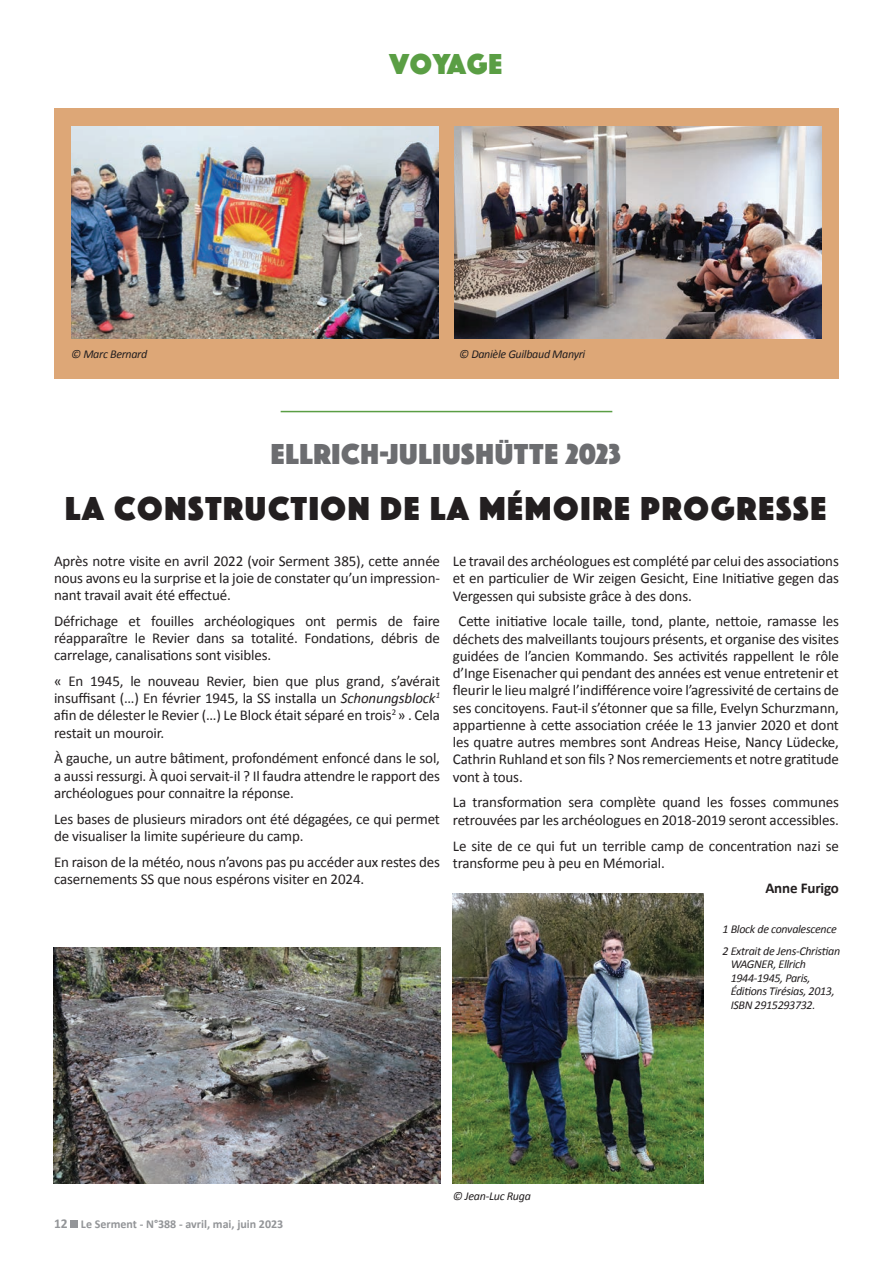
<style>
.page{position:relative;width:893px;height:1263px;background:#fff}
.page>*{position:absolute;margin:0;border:0;box-sizing:border-box;transform-origin:0 0}
.t1{font:34.5px "Phosphate Solid";letter-spacing:.05em;color:#231f20}
.t2{font:30px "Phosphate Solid";letter-spacing:.025em;color:#6c6d70}
.t3{font:30px "Phosphate Solid";letter-spacing:.025em;color:#5a9e44}
.t4{font:15px/17.2px "Calibri";letter-spacing:-.01em;color:#231f20;text-align:justify}
.t5{font:700 15px "Calibri";letter-spacing:-.01em;color:#231f20}
.t6{font:italic 12px/13.5px "Calibri";letter-spacing:-.025em;color:#231f20}
.t7{font:700 12px "Calibri";color:#939598}
.s1{font-style:italic}
.s2{font-size:13.5px}
</style>
<div class="page">
<div style="left:71px;top:1220px;width:7px;height:7px;background:#939598"></div>
<div style="left:54px;top:108px;width:784px;height:271px;background:#dda777"></div>
<img style="left:71px;top:126px;width:367px;height:212px">
<img style="left:454px;top:126px;width:367px;height:212px">
<hr style="left:281px;top:411px;width:331px;height:1px;background:#5a9e44">
<img style="left:53px;top:947px;width:387px;height:236px">
<img style="left:453px;top:893px;width:251px;height:290px">
<p class="t3" style="left:389px;top:43px;width:114px">VOYAGE</p>
<p class="t6" style="left:71px;top:346px;width:78px">© Marc Bernard</p>
<p class="t6" style="left:459px;top:346px;width:128px">© Danièle Guilbaud Manyri</p>
<p class="t2" style="left:271px;top:433px;width:351px">ELLRICH-JULIUSHÜTTE 2023</p>
<p class="t1" style="left:65px;top:484px;width:763px">LA CONSTRUCTION DE LA MÉMOIRE PROGRESSE</p>
<p class="t4" style="left:54px;top:553px;width:388px;line-height:16.8px">Après notre visite en avril 2022 (voir Serment 385), cette année nous avons eu la surprise et la joie de constater qu’un impression&shy;nant travail avait été effectué.</p>
<p class="t4" style="left:54px;top:612px;width:388px">Défrichage et fouilles archéologiques ont permis de faire réapparaître le Revier dans sa totalité. Fondations, débris de carrelage, canalisations sont visibles.</p>
<p class="t4" style="left:54px;top:672px;width:388px">« En 1945, le nouveau Revier, bien que plus grand, s’avérait insuffisant (…) En février 1945, la SS installa un <span class="s1">Schonungsblock</span><sup>1 </sup>afin de délester le Revier (…) Le Block était séparé en trois<sup>2</sup> » . Cela restait un mouroir.</p>
<p class="t4" style="left:54px;top:750px;width:388px">À gauche, un autre bâtiment, profondément enfoncé dans le sol, a aussi ressurgi. À quoi servait-il ? Il faudra attendre le rapport des archéologues pour connaitre la réponse.</p>
<p class="t4" style="left:54px;top:810px;width:387px">Les bases de plusieurs miradors ont été dégagées, ce qui permet de visualiser la limite supérieure du camp.</p>
<p class="t4" style="left:54px;top:853px;width:387px">En raison de la météo, nous n’avons pas pu accéder aux restes des casernements SS que nous espérons visiter en 2024.</p>
<p class="t4" style="left:453px;top:553px;width:388px">Le travail des archéologues est complété par celui des associations et en particulier de Wir zeigen Gesicht, Eine Initiative gegen das Vergessen qui subsiste grâce à des dons.</p>
<p class="t4" style="left:453px;top:613px;width:388px;text-indent:6px">Cette initiative locale taille, tond, plante, nettoie, ramasse les déchets des malveillants toujours présents, et organise des visites guidées de l’ancien Kommando. Ses activités rappellent le rôle d’Inge Eisenacher qui pendant des années est venue entretenir et fleurir le lieu malgré l’indifférence voire l’agressivité de certains de ses concitoyens. Faut-il s’étonner que sa fille, Evelyn Schurzmann, appartienne à cette association créée le 13 janvier 2020 et dont les quatre autres membres sont Andreas Heise, Nancy Lüdecke, Cathrin Ruhland et son fils ? Nos remerciements et notre gratitude vont à tous.</p>
<p class="t4" style="left:453px;top:794px;width:388px">La transformation sera complète quand les fosses communes retrouvées par les archéologues en 2018-2019 seront accessibles.</p>
<p class="t4" style="left:453px;top:837px;width:388px">Le site de ce qui fut un terrible camp de concentration nazi se transforme peu à peu en Mémorial.</p>
<p class="t5" style="left:765px;top:878px;width:75px">Anne Furigo</p>
<p class="t6" style="left:722px;top:922px;width:116px">1 Block de convalescence</p>
<p class="t6" style="left:731px;top:944px;width:111px;text-indent:-8px">2 Extrait de Jens-Christian<br>WAGNER, Ellrich<br>1944-1945, Paris,<br>Éditions Tirésias, 2013,<br>ISBN 2915293732.</p>
<p class="t7" style="left:54px;top:1216px;width:231px"><span class="s2">12</span> Le Serment - N°388 - avril, mai, juin 2023</p>
<p class="t6" style="left:453px;top:1189px;width:80px">© Jean-Luc Ruga</p>
</div>
